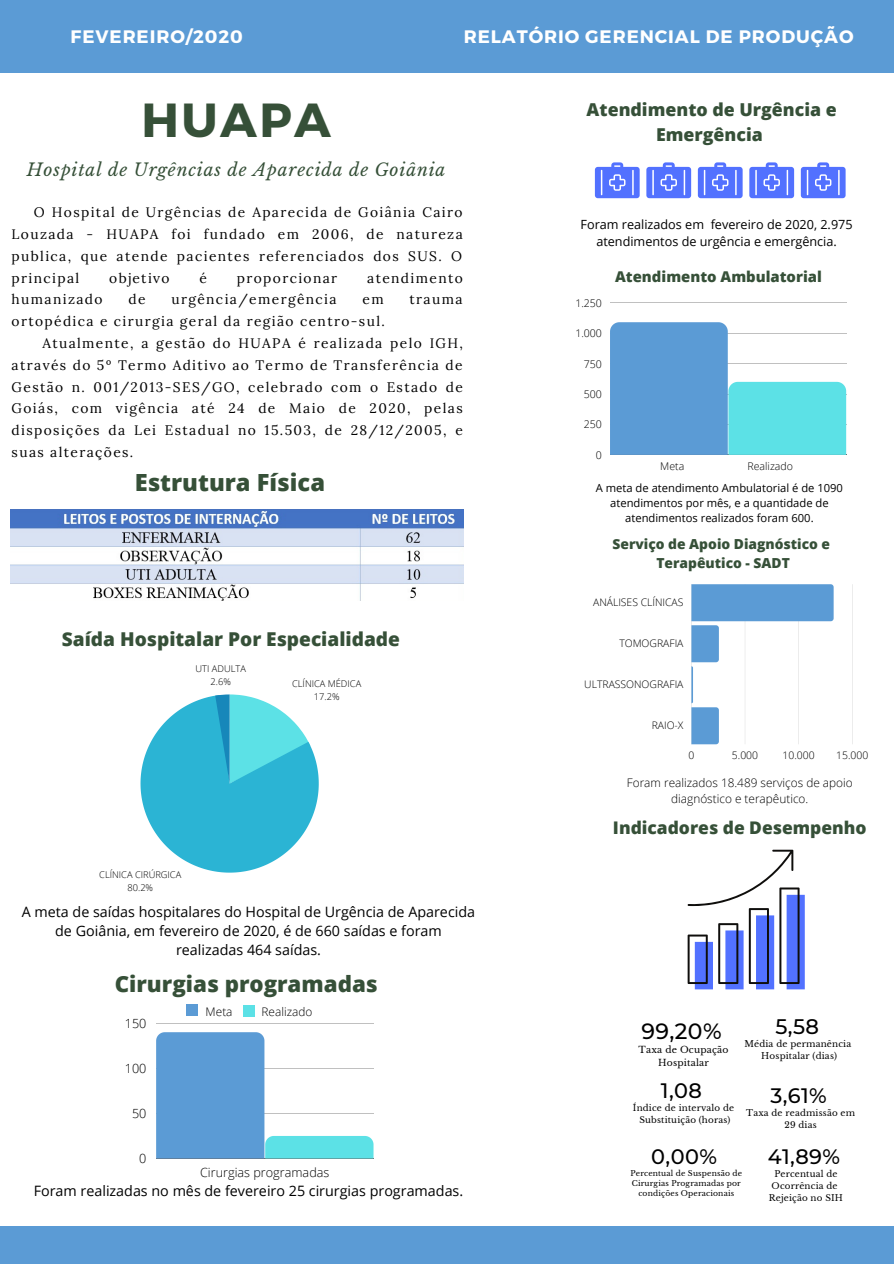
<style>
.page{position:relative;width:894px;height:1264px;background:#fff}
.page>*{position:absolute;margin:0;border:0;box-sizing:border-box;transform-origin:0 0}
.t1{font:700 47.7px "Montserrat";letter-spacing:.05em;color:#365038}
.t2{font:800 23.7px "Open Sans";color:#365038}
.t3{font:800 22.35px "Open Sans";color:#365038}
.t4{font:500 22.05px "Montserrat";color:#000}
.t5{font:500 21px "Montserrat";color:#000}
.t6{font:500 20.85px "Montserrat";letter-spacing:.02em;color:#000}
.t7{font:800 19.05px "Open Sans";color:#365038}
.t8{font:700 18px "Montserrat";letter-spacing:.05em;color:#fff}
.t9{font:800 17.7px/24.8px "Open Sans";color:#365038;text-align:center}
.t10{font:800 17.4px "Open Sans";color:#365038}
.t11{font:italic 17.25px "Libre Baskerville";letter-spacing:.05em;color:#365038}
.t12{font:800 14.85px "Open Sans";color:#365038}
.t13{font:14.25px/19px "Open Sans";color:#000;text-align:center}
.t14{font:13.8px/21.8px "Lora";letter-spacing:.1em;color:#000;text-align:justify}
.t15{font:800 13.8px/19px "Open Sans";color:#365038;text-align:center}
.t16{font:12.6px/17.2px "Open Sans";color:#000;text-align:center}
.t17{font:300 12.6px "Open Sans";color:#000}
.t18{font:300 11.85px/15.9px "Open Sans";color:#000;text-align:center}
.t19{font:11.25px/14.9px "Open Sans";color:#000;text-align:center}
.t20{font:300 10.5px "Open Sans";color:#000}
.t21{font:300 10.35px "Open Sans";color:#000}
.t22{font:300 9.3px "Open Sans";color:#000}
.t23{font:9.15px/12.6px "Libre Baskerville";letter-spacing:.02em;color:#000;text-align:center}
.t24{font:8.7px/11.9px "Libre Baskerville";letter-spacing:.02em;color:#000;text-align:center}
.t25{font:7.65px/10.1px "Libre Baskerville";letter-spacing:.02em;color:#000;text-align:center}
</style>
<div class="page">
<div style="left:0;top:0;width:893px;height:72px;background:#5b9bd5"></div>
<div style="left:0;top:1226px;width:893px;height:37px;background:#5b9bd5"></div>
<svg style="left:140px;top:694px;width:178px;height:178px"></svg>
<hr style="left:610px;top:303px;width:235px;height:1px;background:#000">
<hr style="left:610px;top:455px;width:235px;height:1px;background:#000">
<svg style="left:610px;top:322px;width:235px;height:133px"></svg>
<hr style="left:851px;top:584px;width:1px;height:160px;background:#000">
<svg style="left:691px;top:584px;width:142px;height:160px"></svg>
<img style="left:10px;top:509px;width:453px;height:92px">
<hr style="left:156px;top:1023px;width:217px;height:1px;background:#000">
<hr style="left:156px;top:1158px;width:217px;height:1px;background:#000">
<svg style="left:156px;top:1032px;width:217px;height:126px"></svg>
<div style="left:186px;top:1004px;width:11px;height:11px;background:#5b9bd5"></div>
<div style="left:243px;top:1005px;width:11px;height:11px;background:#5ce1e6"></div>
<svg style="left:687px;top:849px;width:117px;height:140px"></svg>
<svg style="left:594px;top:162px;width:251px;height:36px"></svg>
<p class="t8" style="left:71px;top:25px;width:174px">FEVEREIRO/2020</p>
<p class="t8" style="left:463px;top:25px;width:391px">RELATÓRIO GERENCIAL DE PRODUÇÃO</p>
<p class="t1" style="left:141px;top:89px;width:191px">HUAPA</p>
<p class="t11" style="left:27px;top:159px;width:420px">Hospital de Urgências de Aparecida de Goiânia</p>
<p class="t14" style="left:12px;top:201px;width:452px;text-indent:22px">O Hospital de Urgências de Aparecida de Goiânia Cairo Louzada - HUAPA foi fundado em 2006, de natureza publica, que atende pacientes referenciados dos SUS. O principal</p>
<p class="t14" style="left:109px;top:267px;width:62px">objetivo</p>
<p class="t14" style="left:199px;top:267px;width:9px">é</p>
<p class="t14" style="left:237px;top:267px;width:102px">proporcionar</p>
<p class="t14" style="left:367px;top:267px;width:97px">atendimento</p>
<p class="t14" style="left:12px;top:288px;width:92px">humanizado</p>
<p class="t14" style="left:128px;top:288px;width:19px">de</p>
<p class="t14" style="left:171px;top:288px;width:167px">urgência/emergência</p>
<p class="t14" style="left:362px;top:288px;width:23px">em</p>
<p class="t14" style="left:409px;top:288px;width:54px">trauma</p>
<p class="t14" style="left:12px;top:310px;width:374px">ortopédica e cirurgia geral da região centro-sul.</p>
<p class="t14" style="left:12px;top:332px;width:453px;text-indent:31px">Atualmente, a gestão do HUAPA é realizada pelo IGH, através do 5º Termo Aditivo ao Termo de Transferência de Gestão n. 001/2013-SES/GO, celebrado com o Estado de Goiás, com vigência até 24 de Maio de 2020, pelas disposições da Lei Estadual no 15.503, de 28/12/2005, e suas alterações.</p>
<p class="t2" style="left:135px;top:466px;width:192px">Estrutura Física</p>
<p class="t7" style="left:62px;top:625px;width:339px">Saída Hospitalar Por Especialidade</p>
<p class="t22" style="left:195px;top:662px;width:52px">UTI ADULTA</p>
<p class="t22" style="left:210px;top:675px;width:22px">2.6%</p>
<p class="t22" style="left:292px;top:677px;width:71px">CLÍNICA MÉDICA</p>
<p class="t22" style="left:314px;top:690px;width:27px">17.2%</p>
<p class="t22" style="left:99px;top:867px;width:83px">CLÍNICA CIRÚRGICA</p>
<p class="t22" style="left:127px;top:880px;width:27px">80.2%</p>
<p class="t13" style="left:22px;top:901px;width:455px">A meta de saídas hospitalares do Hospital de Urgência de Aparecida de Goiânia, em fevereiro de 2020, é de 660 saídas e foram realizadas 464 saídas.</p>
<p class="t3" style="left:115px;top:967px;width:264px">Cirurgias programadas</p>
<p class="t18" style="left:205px;top:1002px;width:28px">Meta</p>
<p class="t18" style="left:261px;top:1002px;width:52px">Realizado</p>
<p class="t17" style="left:125px;top:1014px;width:23px">150</p>
<p class="t17" style="left:125px;top:1059px;width:23px">100</p>
<p class="t17" style="left:132px;top:1104px;width:16px">50</p>
<p class="t17" style="left:139px;top:1149px;width:9px">0</p>
<p class="t17" style="left:200px;top:1163px;width:131px">Cirurgias programadas</p>
<p class="t13" style="left:34px;top:1180px;width:431px">Foram realizadas no mês de fevereiro 25 cirurgias programadas.</p>
<p class="t9" style="left:586px;top:97px;width:251px">Atendimento de Urgência e<br>Emergência</p>
<p class="t16" style="left:580px;top:215px;width:273px">Foram realizados em fevereiro de 2020, 2.975 atendimentos de urgência e emergência.</p>
<p class="t20" style="left:575px;top:295px;width:28px">1.250</p>
<p class="t20" style="left:575px;top:326px;width:28px">1.000</p>
<p class="t20" style="left:583px;top:356px;width:20px">750</p>
<p class="t20" style="left:583px;top:387px;width:20px">500</p>
<p class="t20" style="left:583px;top:417px;width:20px">250</p>
<p class="t20" style="left:595px;top:447px;width:8px">0</p>
<p class="t12" style="left:615px;top:266px;width:208px">Atendimento Ambulatorial</p>
<p class="t20" style="left:660px;top:459px;width:26px">Meta</p>
<p class="t20" style="left:747px;top:459px;width:47px">Realizado</p>
<p class="t19" style="left:595px;top:480px;width:248px">A meta de atendimento Ambulatorial é de 1090 atendimentos por mês, e a quantidade de atendimentos realizados foram 600.</p>
<p class="t15" style="left:612px;top:534px;width:219px">Serviço de Apoio Diagnóstico e<br>Terapêutico - SADT</p>
<p class="t21" style="left:593px;top:595px;width:92px">ANÁLISES CLÍNICAS</p>
<p class="t21" style="left:619px;top:636px;width:66px">TOMOGRAFIA</p>
<p class="t21" style="left:584px;top:677px;width:101px">ULTRASSONOGRAFIA</p>
<p class="t21" style="left:651px;top:718px;width:33px">RAIO-X</p>
<p class="t21" style="left:688px;top:748px;width:7px">0</p>
<p class="t21" style="left:731px;top:748px;width:28px">5.000</p>
<p class="t21" style="left:782px;top:748px;width:34px">10.000</p>
<p class="t21" style="left:836px;top:748px;width:34px">15.000</p>
<p class="t18" style="left:626px;top:774px;width:227px">Foram realizados 18.489 serviços de apoio diagnóstico e terapêutico.</p>
<p class="t10" style="left:612px;top:815px;width:255px">Indicadores de Desempenho</p>
<p class="t4" style="left:641px;top:1018px;width:82px">99,20%</p>
<p class="t23" style="left:638px;top:1043px;width:91px">Taxa de Ocupação<br>Hospitalar</p>
<p class="t6" style="left:660px;top:1077px;width:43px">1,08</p>
<p class="t24" style="left:632px;top:1101px;width:103px">Índice de intervalo de</p>
<p class="t24" style="left:639px;top:1113px;width:92px">Substituição (horas)</p>
<p class="t5" style="left:775px;top:1013px;width:45px">5,58</p>
<p class="t24" style="left:744px;top:1037px;width:108px">Média de permanência</p>
<p class="t24" style="left:761px;top:1049px;width:77px">Hospitalar (dias)</p>
<p class="t6" style="left:770px;top:1083px;width:58px">3,61%</p>
<p class="t24" style="left:746px;top:1107px;width:110px">Taxa de readmissão em</p>
<p class="t24" style="left:784px;top:1119px;width:34px">29 dias</p>
<p class="t6" style="left:651px;top:1143px;width:67px">0,00%</p>
<p class="t25" style="left:630px;top:1168px;width:113px">Percentual de Suspensão de<br>Cirurgias Programadas por condições Operacionais</p>
<p class="t6" style="left:767px;top:1143px;width:74px">41,89%</p>
<p class="t24" style="left:771px;top:1168px;width:67px">Percentual de<br>Ocorrência de</p>
<p class="t24" style="left:768px;top:1192px;width:76px">Rejeição no SIH</p>
</div>
